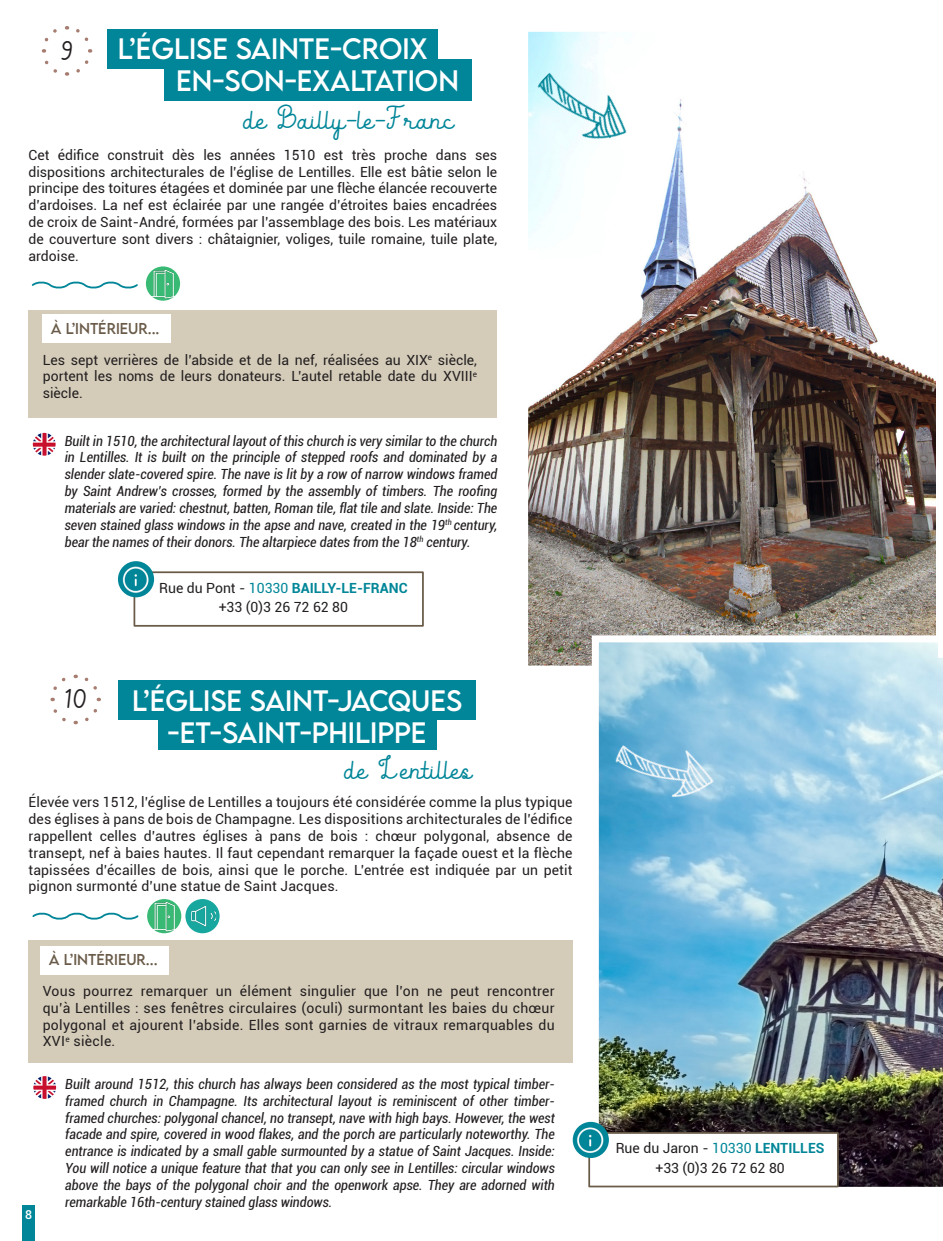
<style>
.page{position:relative;width:943px;height:1241px;background:#fff}
.page>*{position:absolute;margin:0;border:0;box-sizing:border-box;transform-origin:0 0}
.t1{font:31.5px "Calittra";color:#231f20}
.t2{font:28px "Calittra";color:#008698}
.t3{font:26.25px "LEMONMILK";color:#fff}
.t4{font:14px/16.8px "Roboto";color:#231f20;text-align:justify}
.t5{font:italic condensed 14px/16.8px "Roboto";color:#231f20;text-align:justify}
.t6{font:14px "LEMONMILK";color:#6a5b49}
.t7{font:700 14px "Roboto";color:#008698}
.t8{font:500 12.25px "Roboto";color:#fff}
.s1{font-weight:400;color:#231f20}
.s2{font-weight:400}
.s3{color:#008698}
.s4{font-weight:700;color:#008698}
</style>
<div class="page">
<div style="left:28px;top:310px;width:469px;height:108px;background:#d4ccb9"></div>
<div style="left:42px;top:314px;width:129px;height:28px;background:#fff"></div>
<div style="left:158px;top:710px;width:279px;height:39px;background:#008698"></div>
<img style="left:529px;top:33px;width:406px;height:631px">
<img style="left:592px;top:635px;width:351px;height:553px">
<svg style="left:938px;top:635px;width:5px;height:22px"></svg>
<div style="left:164px;top:59px;width:307px;height:41px;background:#008698"></div>
<div style="left:107px;top:29px;width:331px;height:40px;background:#008698"></div>
<svg style="left:41px;top:26px;width:52px;height:50px"></svg>
<img style="left:31px;top:431px;width:26px;height:26px;border-radius:13px">
<div style="left:29px;top:429px;width:30px;height:30px;border:4px solid #fff;border-radius:50%"></div>
<img style="left:602px;top:713px;width:131px;height:111px">
<div style="left:28px;top:940px;width:544px;height:122px;background:#d4ccb9"></div>
<div style="left:40px;top:946px;width:129px;height:28px;background:#fff"></div>
<div style="left:118px;top:680px;width:358px;height:39px;background:#008698"></div>
<svg style="left:50px;top:674px;width:51px;height:51px"></svg>
<img style="left:32px;top:1074px;width:26px;height:26px;border-radius:13px">
<div style="left:30px;top:1072px;width:30px;height:30px;border:4px solid #fff;border-radius:50%"></div>
<div style="left:588px;top:1131px;width:250px;height:56px;background:#fff;border:2px solid #6a5b49"></div>
<img style="left:572px;top:1121px;width:37px;height:36px;border-radius:18px">
<div style="left:133px;top:571px;width:291px;height:55px;background:#fff;border:2px solid #6a5b49"></div>
<img style="left:118px;top:561px;width:36px;height:36px;border-radius:18px">
<div style="left:22px;top:1205px;width:13px;height:35px;background:#008698"></div>
<svg style="left:31px;top:281px;width:107px;height:8px"></svg>
<svg style="left:145px;top:265px;width:36px;height:36px"></svg>
<img style="left:149px;top:268px;width:30px;height:31px">
<div style="left:144px;top:265px;width:38px;height:37px;border:2px solid #fff;border-radius:50%"></div>
<svg style="left:32px;top:912px;width:107px;height:8px"></svg>
<svg style="left:146px;top:898px;width:36px;height:36px"></svg>
<img style="left:150px;top:900px;width:30px;height:31px">
<div style="left:145px;top:897px;width:38px;height:37px;border:2px solid #fff;border-radius:50%"></div>
<svg style="left:184px;top:898px;width:36px;height:36px"></svg>
<img style="left:191px;top:903px;width:25px;height:25px">
<div style="left:184px;top:897px;width:37px;height:37px;border:2px solid #fff;border-radius:50%"></div>
<img style="left:528px;top:45px;width:121px;height:126px">
<p class="t1" style="left:61px;top:26px;width:14px">9</p>
<p class="t3" style="left:118px;top:32px;width:178px">L’ÉGLISE SAINTE</p>
<p class="t3" style="left:330px;top:32px;width:99px">-CROIX</p>
<p class="t3" style="left:118px;top:63px;width:127px">- EN-SON</p>
<p class="t3" style="left:285px;top:63px;width:176px">-EXALTATION</p>
<p class="t2" style="left:244px;top:99px;width:212px">de Bailly-le-Franc</p>
<p class="t4" style="left:28px;top:146px;width:470px">Cet édifice construit dès les années 1510 est très proche dans ses dispositions architecturales de l’église de Lentilles. Elle est bâtie selon le principe des toitures étagées et dominée par une flèche élancée recouverte d’ardoises. La nef est éclairée par une rangée d’étroites baies encadrées de croix de Saint-André, formées par l’assemblage des bois. Les matériaux de couverture sont divers : châtaignier, voliges, tuile romaine, tuile plate, ardoise.</p>
<p class="t6" style="left:51px;top:319px;width:110px">À L’INTÉRIEUR...</p>
<p class="t4" style="left:43px;top:351px;width:436px">Les sept verrières de l’abside et de la nef, réalisées au XIX<sup>e</sup> siècle, portent les noms de leurs donateurs. L’autel retable date du XVIII<sup>e </sup>siècle.</p>
<p class="t5" style="left:65px;top:432px;width:434px">Built in 1510, the architectural layout of this church is very similar to the church in Lentilles. It is built on the principle of stepped roofs and dominated by a slender slate-covered spire. The nave is lit by a row of narrow windows framed by Saint Andrew’s crosses, formed by the assembly of timbers. The roofing materials are varied: chestnut, batten, Roman tile, flat tile and slate. Inside: The seven stained glass windows in the apse and nave, created in the 19<sup>th</sup> century, bear the names of their donors. The altarpiece dates from the 18<sup>th</sup> century.</p>
<p class="t1" style="left:64px;top:674px;width:25px">10</p>
<p class="t7" style="left:159px;top:577px;width:250px"><span class="s1">Rue du Pont -</span> <span class="s2">10330</span> BAILLY-LE-FRANC</p>
<p class="t4" style="left:219px;top:598px;width:131px">+33 (0)3 26 72 62 80</p>
<p class="t3" style="left:132px;top:683px;width:331px">L’ÉGLISE SAINT-JACQUES</p>
<p class="t3" style="left:168px;top:715px;width:260px">-ET-SAINT-PHILIPPE</p>
<p class="t2" style="left:345px;top:748px;width:129px">de Lentilles</p>
<p class="t4" style="left:28px;top:793px;width:545px">Élevée vers 1512, l’église de Lentilles a toujours été considérée comme la plus typique des églises à pans de bois de Champagne. Les dispositions architecturales de l’édifice rappellent celles d’autres églises à pans de bois : chœur polygonal, absence de transept, nef à baies hautes. Il faut cependant remarquer la façade ouest et la flèche tapissées d’écailles de bois, ainsi que le porche. L’entrée est indiquée par un petit pignon surmonté d’une statue de Saint Jacques.</p>
<p class="t6" style="left:49px;top:949px;width:110px">À L’INTÉRIEUR...</p>
<p class="t4" style="left:43px;top:981px;width:513px">Vous pourrez remarquer un élément singulier que l’on ne peut rencontrer qu’à Lentilles : ses fenêtres circulaires (oculi) surmontant les baies du chœur polygonal et ajourent l’abside. Elles sont garnies de vitraux remarquables du XVI<sup>e</sup> siècle.</p>
<p class="t8" style="left:25px;top:1205px;width:8px">8</p>
<p class="t5" style="left:65px;top:1074px;width:491px">Built around 1512, this church has always been considered as the most typical timber&shy;framed church in Champagne. Its architectural layout is reminiscent of other timber&shy;framed churches: polygonal chancel, no transept, nave with high bays. However, the west facade and spire, covered in wood flakes, and the porch are particularly noteworthy. The entrance is indicated by a small gable surmounted by a statue of Saint Jacques. Inside:<br>You will notice a unique feature that that you can only see in Lentilles: circular windows above the bays of the polygonal choir and the openwork apse. They are adorned with remarkable 16th-century stained glass windows.</p>
<p class="t4" style="left:615px;top:1139px;width:210px">Rue du Jaron - <span class="s3">10330</span> <span class="s4">LENTILLES</span></p>
<p class="t4" style="left:655px;top:1158px;width:131px">+33 (0)3 26 72 62 80</p>
</div>
